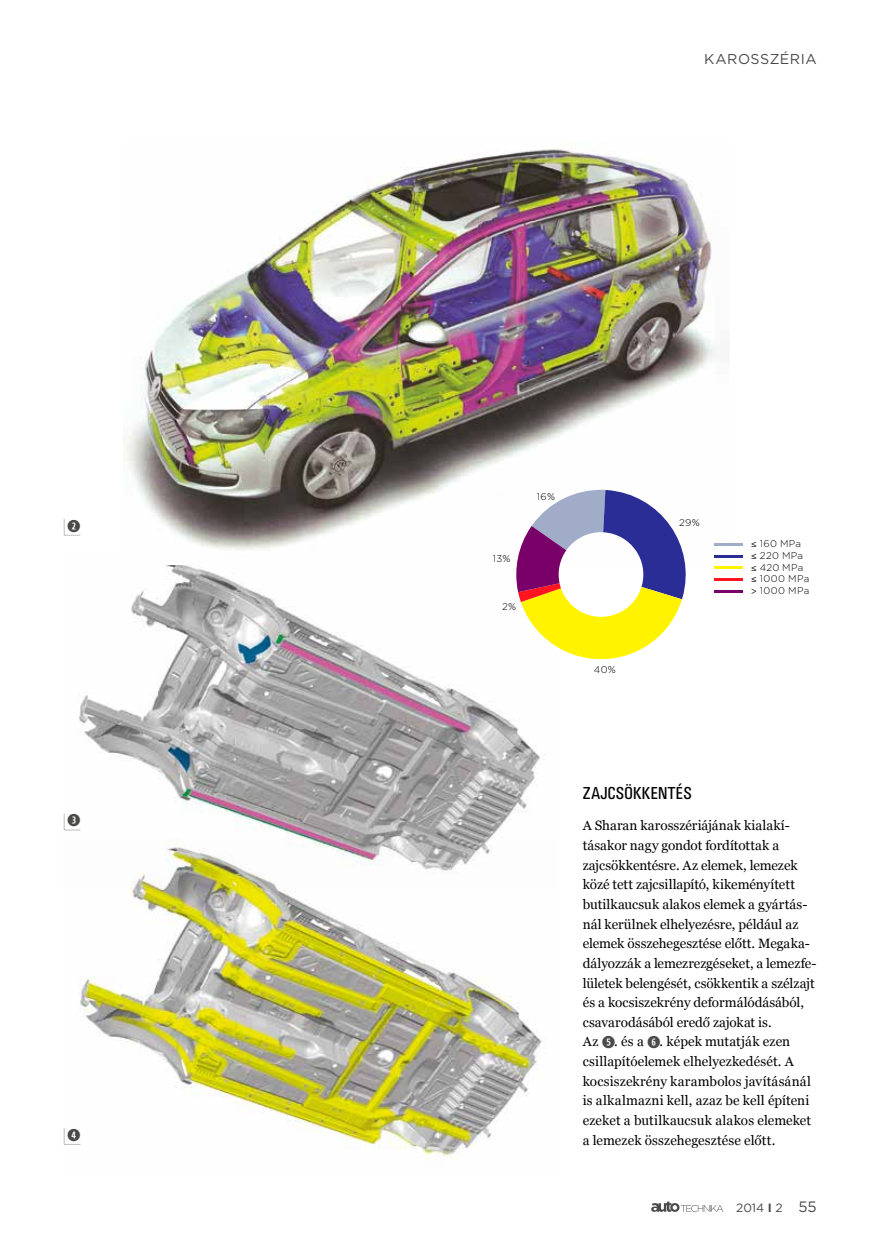
<style>
.page{position:relative;width:872px;height:1246px;background:#fff}
.page>*{position:absolute;margin:0;border:0;box-sizing:border-box;transform-origin:0 0}
.t1{font:18px "U001 Con";letter-spacing:.025em;color:#000}
.t2{font:16.5px "Combi Numerals Ltd";color:#4a4a49}
.t3{font:14.25px "Gotham";letter-spacing:.03em;color:#4a4a49}
.t4{font:13.5px/19.6px "Georgia";color:#000}
.t5{font:12px "Gotham";color:#4a4a49}
.t6{font:300 9.75px/11.7px "Gotham";letter-spacing:.04em;color:#000}
.s1{font-family:"Georgia";font-weight:400}
.s2{font-family:"Combi Numerals Ltd";font-size:16.5px;color:#4a4a49}
.s3{font-weight:700}
.s4{font-size:15px}
</style>
<div class="page">
<svg style="left:651px;top:1201px;width:72px;height:11px"></svg>
<img style="left:64px;top:565px;width:482px;height:273px">
<img style="left:123px;top:149px;width:606px;height:409px">
<img style="left:79px;top:838px;width:463px;height:328px">
<svg style="left:64px;top:519px;width:16px;height:17px"></svg>
<svg style="left:64px;top:814px;width:16px;height:16px"></svg>
<svg style="left:64px;top:1128px;width:16px;height:17px"></svg>
<svg style="left:513px;top:489px;width:184px;height:170px"></svg>
<hr style="left:714px;top:578px;width:28px;height:3px;background:#ff151f">
<hr style="left:714px;top:566px;width:28px;height:3px;background:#fff300">
<hr style="left:714px;top:590px;width:28px;height:3px;background:#780068">
<hr style="left:714px;top:555px;width:28px;height:2px;background:#292d95">
<hr style="left:714px;top:543px;width:28px;height:3px;background:#a1acc9">
<p class="t2" style="left:67px;top:516px;width:15px">➋</p>
<p class="t2" style="left:67px;top:811px;width:15px">➌</p>
<p class="t2" style="left:67px;top:1125px;width:15px">➍</p>
<p class="t3" style="left:704px;top:50px;width:114px">KAROSSZÉRIA</p>
<p class="t6" style="left:537px;top:490px;width:20px">16%</p>
<p class="t6" style="left:493px;top:553px;width:19px">13%</p>
<p class="t6" style="left:502px;top:601px;width:16px">2%</p>
<p class="t6" style="left:594px;top:663px;width:24px">40%</p>
<p class="t6" style="left:679px;top:517px;width:22px">29%</p>
<p class="t6" style="left:750px;top:538px;width:60px"><span class="s1">≤</span> 160 MPa <span class="s1">≤</span> 220 MPa <span class="s1">≤</span> 420 MPa <span class="s1">≤</span> 1000 MPa <span class="s1">&gt;</span> 1000 MPa</p>
<p class="t1" style="left:583px;top:783px;width:110px">ZAJCSÖKKENTÉS</p>
<p class="t4" style="left:583px;top:815px;width:235px">A Sharan karosszériájának kialakí&shy;tásakor nagy gondot fordítottak a zajcsökkentésre. Az elemek, lemezek közé tett zajcsillapító, kikeményített butilkaucsuk alakos elemek a gyártás&shy;nál kerülnek elhelyezésre, például az elemek összehegesztése előtt. Megaka&shy;dályozzák a lemezrezgéseket, a lemezfe&shy;lületek belengését, csökkentik a szélzajt és a kocsiszekrény deformálódásából, csavarodásából eredő zajokat is.<br>Az <span class="s2">➎</span>. és a <span class="s2">➏</span>. képek mutatják ezen csillapítóelemek elhelyezkedését. A kocsiszekrény karambolos javításánál is alkalmazni kell, azaz be kell építeni ezeket a butilkaucsuk alakos elemeket a lemezek összehegesztése előtt.</p>
<p class="t5" style="left:736px;top:1200px;width:82px">2014 <span class="s3">I</span> 2 <span class="s4">55</span></p>
</div>
